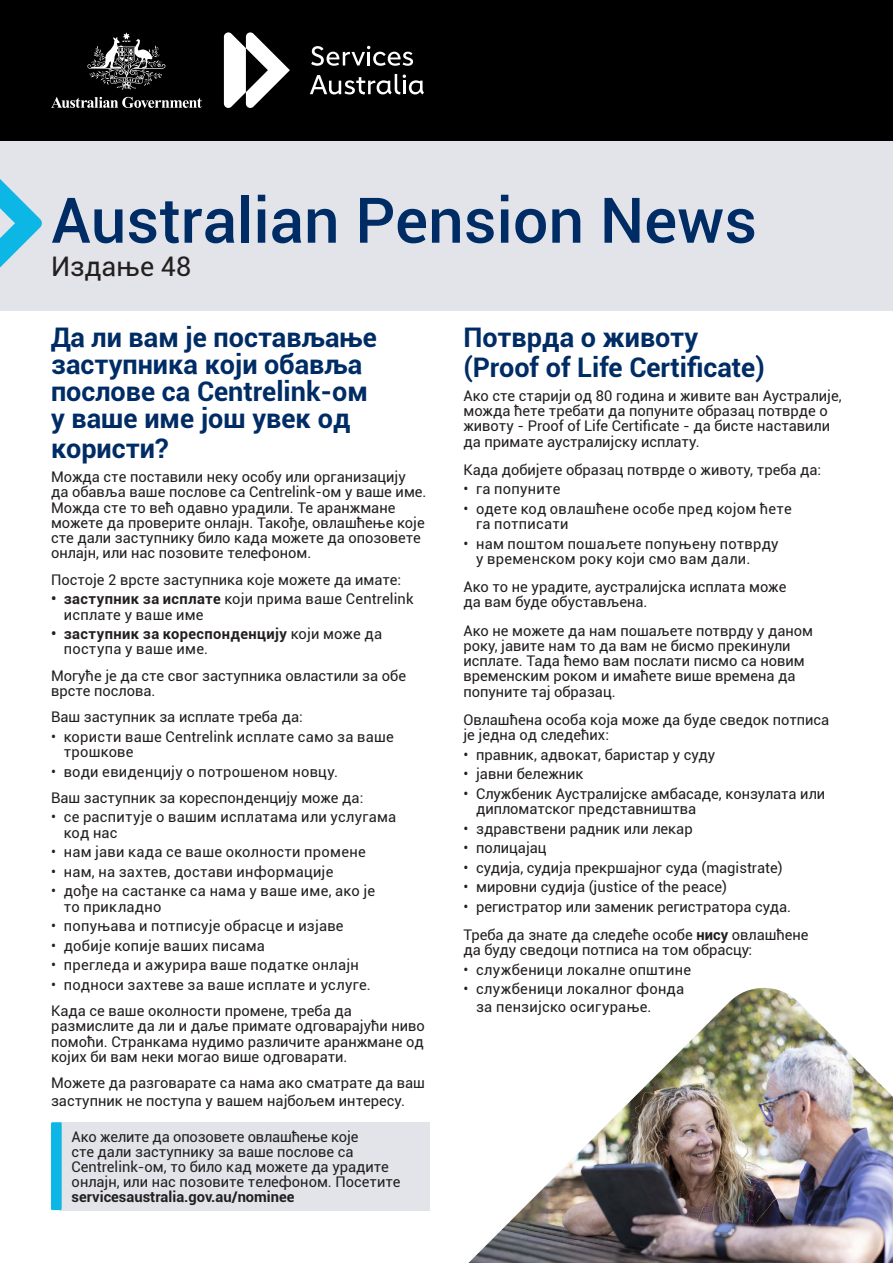
<style>
.page{position:relative;width:893px;height:1263px;background:#fff}
.page>*{position:absolute;margin:0;border:0;box-sizing:border-box;transform-origin:0 0}
.Heading_01{font:500 63px "Roboto";color:#002c65}
.Heading_02{font:700 27px/27px "Roboto";color:#002c65}
.Call_Out_Copy_01{font:27px "Roboto";color:#231f20}
.Body{font:14.7px/15.3px "Roboto";color:#231f20}
.Body-2{font:14.7px/15.3px "Roboto";letter-spacing:.02em;color:#231f20}
.t1{font:700 14.7px/15.3px "Roboto";letter-spacing:.025em;color:#231f20}
.s1{font-weight:700}
.s2{font-weight:400}
</style>
<div class="page">
<div style="left:0;top:141px;width:893px;height:169px;background:#e2e4e9"></div>
<svg style="left:0;top:179px;width:42px;height:89px"></svg>
<div style="left:59px;top:1122px;width:370px;height:88px;background:#e2e4e9"></div>
<img style="left:468px;top:988px;width:425px;height:275px">
<div style="left:51px;top:1122px;width:11px;height:88px;background:#0cb6e5"></div>
<div style="left:0;top:0;width:893px;height:140px;background:#000001"></div>
<svg style="left:224px;top:32px;width:66px;height:76px"></svg>
<svg style="left:311px;top:46px;width:102px;height:20px"></svg>
<svg style="left:310px;top:74px;width:114px;height:20px"></svg>
<svg style="left:51px;top:97px;width:151px;height:11px"></svg>
<svg style="left:87px;top:32px;width:79px;height:58px"></svg>
<p class="Heading_01" style="left:51px;top:176px;width:707px">Australian Pension News</p>
<p class="Call_Out_Copy_01" style="left:51px;top:247px;width:142px">Издање 48</p>
<p class="Heading_02" style="left:51px;top:323px;width:327px">Да ли вам је постављање заступника који обавља послове са Centrelink-ом у ваше име још увек од</p>
<p class="Heading_02" style="left:51px;top:434px;width:119px">користи?</p>
<p class="Body" style="left:51px;top:468px;width:377px">Можда сте поставили неку особу или организацију да обавља ваше послове са Centrelink-ом у ваше име.<br>Можда сте то већ одавно урадили. Те аранжмане можете да проверите онлајн. Такође, овлашћење које сте дали заступнику било када можете да опозовете онлајн, или нас позовите телефоном.</p>
<p class="Body" style="left:51px;top:571px;width:352px">Постоје 2 врсте заступника које можете да имате:</p>
<p class="Body" style="left:64px;top:591px;width:351px;text-indent:-13px"><span class="s1">• заступник за исплате</span> који прима ваше Centrelink исплате у ваше име</p>
<p class="t1" style="left:64px;top:626px;width:320px;text-indent:-13px">• заступник за кореспонденцију <span class="s2">који може да поступа у ваше име.</span></p>
<p class="Body" style="left:51px;top:667px;width:357px">Могуће је да сте свог заступника овластили за обе врсте послова.</p>
<p class="Body" style="left:51px;top:709px;width:253px">Ваш заступник за исплате треба да:</p>
<p class="Body" style="left:64px;top:728px;width:332px;text-indent:-13px">• користи ваше Centrelink исплате само за ваше трошкове</p>
<p class="Body-2" style="left:51px;top:763px;width:288px">• води евиденцију о потрошеном новцу.</p>
<p class="Body" style="left:51px;top:789px;width:314px">Ваш заступник за кореспонденцију може да:</p>
<p class="Body" style="left:64px;top:809px;width:334px;text-indent:-13px">• се распитује о вашим исплатама или услугама код нас</p>
<p class="Body-2" style="left:51px;top:844px;width:316px">• нам јави када се ваше околности промене</p>
<p class="Body-2" style="left:51px;top:863px;width:284px">• нам, на захтев, достави информације</p>
<p class="Body" style="left:64px;top:883px;width:313px;text-indent:-13px">• дође на састанке са нама у ваше име, ако је то прикладно</p>
<p class="Body" style="left:51px;top:918px;width:294px">• попуњава и потписује обрасце и изјаве</p>
<p class="Body-2" style="left:51px;top:937px;width:215px">• добије копије ваших писама</p>
<p class="Body-2" style="left:51px;top:957px;width:309px">• прегледа и ажурира ваше податке онлајн</p>
<p class="Body-2" style="left:51px;top:976px;width:321px">• подноси захтеве за ваше исплате и услуге.</p>
<p class="Body" style="left:51px;top:1003px;width:375px">Када се ваше околности промене, треба да размислите да ли и даље примате одговарајући ниво помоћи. Странкама нудимо различите аранжмане од којих би вам неки могао више одговарати.</p>
<p class="Body" style="left:51px;top:1073px;width:375px;line-height:18px">Можете да разговарате са нама ако сматрате да ваш заступник не поступа у вашем најбољем интересу.</p>
<p class="Body" style="left:72px;top:1128px;width:330px">Ако желите да опозовете овлашћење које<br>сте дали заступнику за ваше послове са Centrelink-ом, то било кад можете да урадите онлајн, или нас позовите телефоном. Посетите <span class="s1">servicesaustralia.gov.au/nominee</span></p>
<p class="Heading_02" style="left:463px;top:321px;width:303px;line-height:30px">Потврда о животу (Proof of Life Certificate)</p>
<p class="Body" style="left:463px;top:387px;width:380px">Ако сте старији од 80 година и живите ван Аустралије, можда ћете требати да попуните образац потврде о животу - Proof of Life Certificate - да бисте наставили да примате аустралијску исплату.</p>
<p class="Body" style="left:463px;top:461px;width:359px">Када добијете образац потврде о животу, треба да:</p>
<p class="Body-2" style="left:463px;top:481px;width:98px">• га попуните</p>
<p class="Body-2" style="left:476px;top:500px;width:317px;text-indent:-13px">• одете код овлашћене особе пред којом ћете га потписати</p>
<p class="Body-2" style="left:476px;top:535px;width:304px;text-indent:-13px">• нам поштом пошаљете попуњену потврду у временском року који смо вам дали.</p>
<p class="Body" style="left:463px;top:579px;width:324px">Ако то не урадите, аустралијска исплата може да вам буде обустављена.</p>
<p class="Body" style="left:463px;top:622px;width:351px">Ако не можете да нам пошаљете потврду у даном року, јавите нам то да вам не бисмо прекинули исплате. Тада ћемо вам послати писмо са новим временским роком и имаћете више времена да попуните тај образац.</p>
<p class="Body" style="left:463px;top:711px;width:367px">Овлашћена особа која може да буде сведок потписа је једна од следећих:</p>
<p class="Body" style="left:463px;top:746px;width:253px">• правник, адвокат, баристар у суду</p>
<p class="Body" style="left:463px;top:766px;width:122px">• јавни бележник</p>
<p class="Body" style="left:476px;top:785px;width:350px;text-indent:-13px">• Службеник Аустралијске амбасаде, конзулата или дипломатског представништва</p>
<p class="Body" style="left:463px;top:820px;width:231px">• здравствени радник или лекар</p>
<p class="Body" style="left:463px;top:840px;width:85px">• полицајац</p>
<p class="Body" style="left:463px;top:859px;width:321px">• судија, судија прекршајног суда (magistrate)</p>
<p class="Body" style="left:463px;top:879px;width:265px">• мировни судија (justice of the peace)</p>
<p class="Body" style="left:463px;top:898px;width:329px">• регистратор или заменик регистратора суда.</p>
<p class="Body" style="left:463px;top:926px;width:347px">Треба да знате да следеће особе <span class="s1">нису</span> овлашћене да буду сведоци потписа на том обрасцу:</p>
<p class="Body-2" style="left:463px;top:961px;width:229px">• службеници локалне општине</p>
<p class="Body-2" style="left:476px;top:979px;width:210px;line-height:18px;text-indent:-13px">• службеници локалног фонда за пензијско осигурање.</p>
</div>
